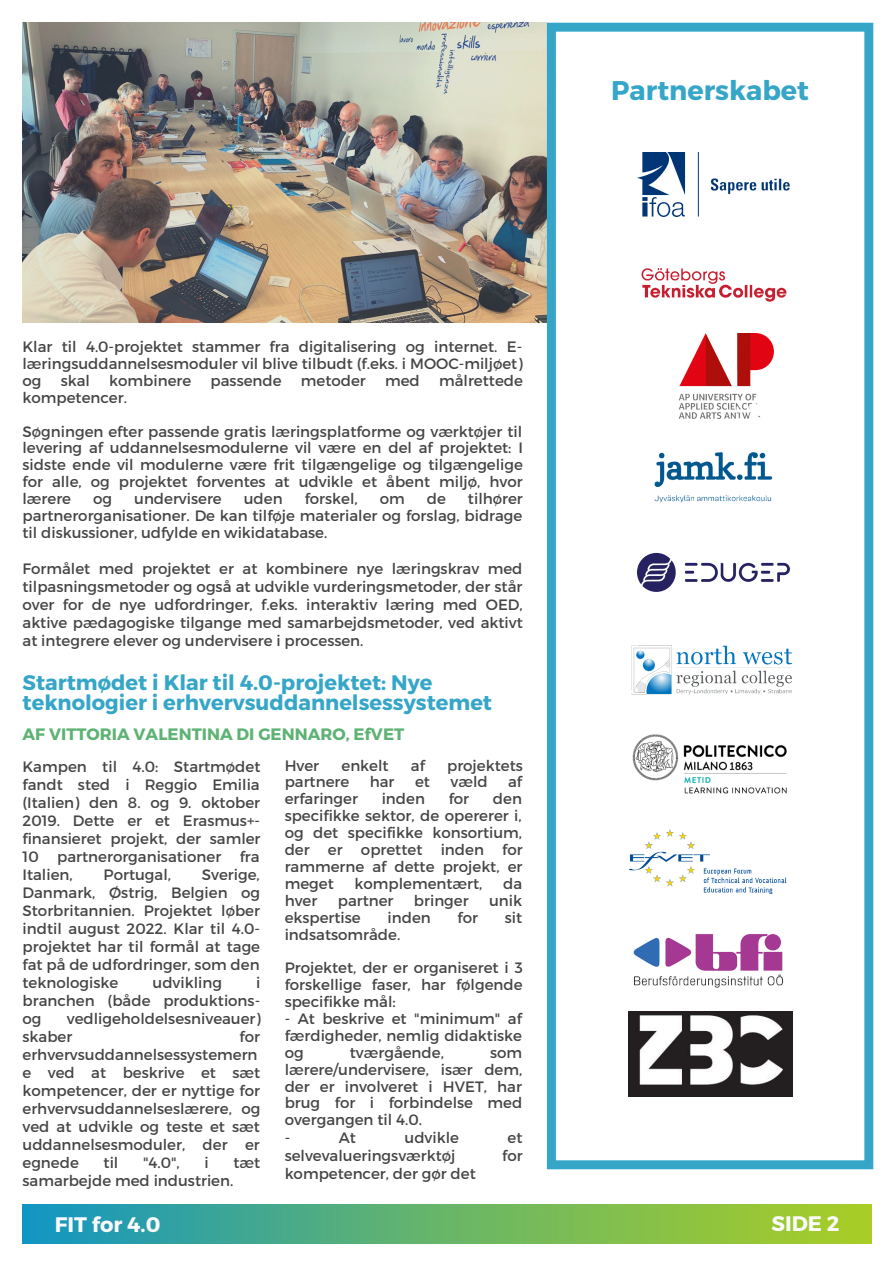
<style>
.page{position:relative;width:894px;height:1264px;background:#fff}
.page>*{position:absolute;margin:0;border:0;box-sizing:border-box;transform-origin:0 0}
.t1{font:700 27px "Montserrat";color:#35a6c8}
.t2{font:700 21px/20.2px "Montserrat";color:#35a6c8}
.t3{font:700 21px "Montserrat";color:#fafafa}
.t4{font:700 16.5px "Montserrat";color:#5eb274}
.t5{font:15px/18px "Montserrat";color:#454545;text-align:justify}
</style>
<div class="page">
<img style="left:23px;top:23px;width:523px;height:299px">
<svg style="left:546px;top:23px;width:327px;height:1146px"></svg>
<img style="left:656px;top:334px;width:117px;height:84px">
<img style="left:631px;top:645px;width:161px;height:49px">
<img style="left:628px;top:1011px;width:164px;height:85px">
<img style="left:631px;top:732px;width:157px;height:62px">
<img style="left:629px;top:829px;width:161px;height:64px">
<img style="left:628px;top:920px;width:161px;height:72px">
<img style="left:635px;top:551px;width:156px;height:43px">
<img style="left:631px;top:256px;width:162px;height:48px">
<img style="left:637px;top:153px;width:152px;height:64px">
<img style="left:23px;top:1204px;width:847px;height:39px">
<img style="left:631px;top:437px;width:161px;height:76px">
<p class="t1" style="left:611px;top:72px;width:199px">Partnerskabet</p>
<p class="t5" style="left:23px;top:337px;width:501px;line-height:17px">Klar til 4.0-projektet stammer fra digitalisering og internet. E&shy;læringsuddannelsesmoduler vil blive tilbudt (f.eks. i MOOC-miljøet) og</p>
<p class="t5" style="left:61px;top:371px;width:31px">skal</p>
<p class="t5" style="left:109px;top:371px;width:83px">kombinere</p>
<p class="t5" style="left:210px;top:371px;width:72px">passende</p>
<p class="t5" style="left:301px;top:371px;width:66px">metoder</p>
<p class="t5" style="left:385px;top:371px;width:36px">med</p>
<p class="t5" style="left:439px;top:371px;width:85px">målrettede</p>
<p class="t5" style="left:23px;top:388px;width:106px">kompetencer.</p>
<p class="t5" style="left:23px;top:422px;width:501px;line-height:17px">Søgningen efter passende gratis læringsplatforme og værktøjer til levering af uddannelsesmodulerne vil være en del af projektet: I sidste ende vil modulerne være frit tilgængelige og tilgængelige for alle, og projektet forventes at udvikle et åbent miljø, hvor lærere</p>
<p class="t5" style="left:23px;top:489px;width:501px;line-height:17px;text-indent:445px">tilhører partnerorganisationer. De kan tilføje materialer og forslag, bidrage til diskussioner, udfylde en wikidatabase.</p>
<p class="t5" style="left:23px;top:559px;width:501px">Formålet med projektet er at kombinere nye læringskrav med tilpasningsmetoder og også at udvikle vurderingsmetoder, der står over for de nye udfordringer, f.eks. interaktiv læring med OED, aktive pædagogiske tilgange med samarbejdsmetoder, ved aktivt at integrere elever og undervisere i processen.</p>
<p class="t5" style="left:93px;top:489px;width:20px">og</p>
<p class="t5" style="left:134px;top:489px;width:89px">undervisere</p>
<p class="t5" style="left:244px;top:489px;width:40px">uden</p>
<p class="t5" style="left:304px;top:489px;width:54px">forskel,</p>
<p class="t5" style="left:379px;top:489px;width:27px">om</p>
<p class="t5" style="left:427px;top:489px;width:21px">de</p>
<p class="t2" style="left:23px;top:671px;width:471px">Startmødet i Klar til 4.0-projektet: Nye teknologier i erhvervsuddannelsessystemet</p>
<p class="t4" style="left:23px;top:723px;width:383px">AF VITTORIA VALENTINA DI GENNARO, EfVET</p>
<p class="t5" style="left:23px;top:756px;width:239px">Kampen til 4.0: Startmødet fandt sted i Reggio Emilia (Italien) den 8. og 9. oktober 2019. Dette er et Erasmus+- finansieret projekt, der samler 10 partnerorganisationer fra Italien,</p>
<p class="t5" style="left:284px;top:755px;width:36px">Hver</p>
<p class="t5" style="left:341px;top:755px;width:49px">enkelt</p>
<p class="t5" style="left:411px;top:755px;width:15px">af</p>
<p class="t5" style="left:447px;top:755px;width:77px">projektets</p>
<p class="t5" style="left:284px;top:772px;width:66px">partnere</p>
<p class="t5" style="left:369px;top:772px;width:26px">har</p>
<p class="t5" style="left:415px;top:772px;width:16px">et</p>
<p class="t5" style="left:450px;top:772px;width:39px">væld</p>
<p class="t5" style="left:508px;top:772px;width:15px">af</p>
<p class="t5" style="left:284px;top:789px;width:75px">erfaringer</p>
<p class="t5" style="left:381px;top:789px;width:45px">inden</p>
<p class="t5" style="left:448px;top:789px;width:22px">for</p>
<p class="t5" style="left:284px;top:789px;width:239px;line-height:17px;text-indent:208px">den specifikke sektor, de opererer i, og det specifikke konsortium, der er oprettet inden for rammerne af dette projekt, er meget</p>
<p class="t5" style="left:23px;top:864px;width:239px;text-indent:179px">Sverige, Danmark, Østrig, Belgien og Storbritannien. Projektet løber indtil august 2022. Klar til 4.0- projektet har til formål at tage fat på de udfordringer, som den teknologiske</p>
<p class="t5" style="left:104px;top:864px;width:69px">Portugal,</p>
<p class="t5" style="left:354px;top:873px;width:129px">komplementært,</p>
<p class="t5" style="left:503px;top:873px;width:21px">da</p>
<p class="t5" style="left:284px;top:890px;width:34px">hver</p>
<p class="t5" style="left:338px;top:890px;width:57px">partner</p>
<p class="t5" style="left:414px;top:890px;width:56px">bringer</p>
<p class="t5" style="left:489px;top:890px;width:34px">unik</p>
<p class="t5" style="left:284px;top:907px;width:77px">ekspertise</p>
<p class="t5" style="left:387px;top:907px;width:45px">inden</p>
<p class="t5" style="left:457px;top:907px;width:22px">for</p>
<p class="t5" style="left:504px;top:907px;width:19px">sit</p>
<p class="t5" style="left:284px;top:924px;width:117px">indsatsområde.</p>
<p class="t5" style="left:284px;top:958px;width:239px;line-height:17px">Projektet, der er organiseret i 3 forskellige faser, har følgende specifikke mål:</p>
<p class="t5" style="left:284px;top:1009px;width:239px;line-height:17px">- At beskrive et "minimum" af færdigheder, nemlig didaktiske og</p>
<p class="t5" style="left:23px;top:972px;width:239px;text-indent:234px">i branchen (både produktions&shy;og</p>
<p class="t5" style="left:152px;top:972px;width:71px">udvikling</p>
<p class="t5" style="left:23px;top:1008px;width:239px;text-indent:44px">vedligeholdelsesniveauer) skaber</p>
<p class="t5" style="left:23px;top:1026px;width:239px;text-align:left;text-indent:217px">for erhvervsuddannelsessystemern e ved at beskrive et sæt kompetencer, der er nyttige for erhvervsuddannelseslærere, og ved at udvikle og teste et sæt uddannelsesmoduler, der er egnede</p>
<p class="t5" style="left:350px;top:1042px;width:95px">tværgående,</p>
<p class="t5" style="left:284px;top:1043px;width:239px;line-height:17px;text-indent:205px">som lærere/undervisere, især dem, der er involveret i HVET, har brug for i forbindelse med overgangen til 4.0.</p>
<p class="t5" style="left:284px;top:1128px;width:7px">-</p>
<p class="t5" style="left:339px;top:1128px;width:19px">At</p>
<p class="t5" style="left:404px;top:1128px;width:56px">udvikle</p>
<p class="t5" style="left:507px;top:1128px;width:16px">et</p>
<p class="t5" style="left:284px;top:1146px;width:172px">selvevalueringsværktøj</p>
<p class="t5" style="left:502px;top:1146px;width:22px">for</p>
<p class="t5" style="left:284px;top:1164px;width:192px">kompetencer, der gør det</p>
<p class="t5" style="left:103px;top:1153px;width:16px">til</p>
<p class="t5" style="left:143px;top:1153px;width:38px">"4.0",</p>
<p class="t5" style="left:204px;top:1153px;width:6px">i</p>
<p class="t5" style="left:233px;top:1153px;width:28px">tæt</p>
<p class="t5" style="left:23px;top:1171px;width:212px">samarbejde med industrien.</p>
<p class="t3" style="left:55px;top:1210px;width:107px">FIT for 4.0</p>
<p class="t3" style="left:771px;top:1210px;width:69px">SIDE 2</p>
</div>
